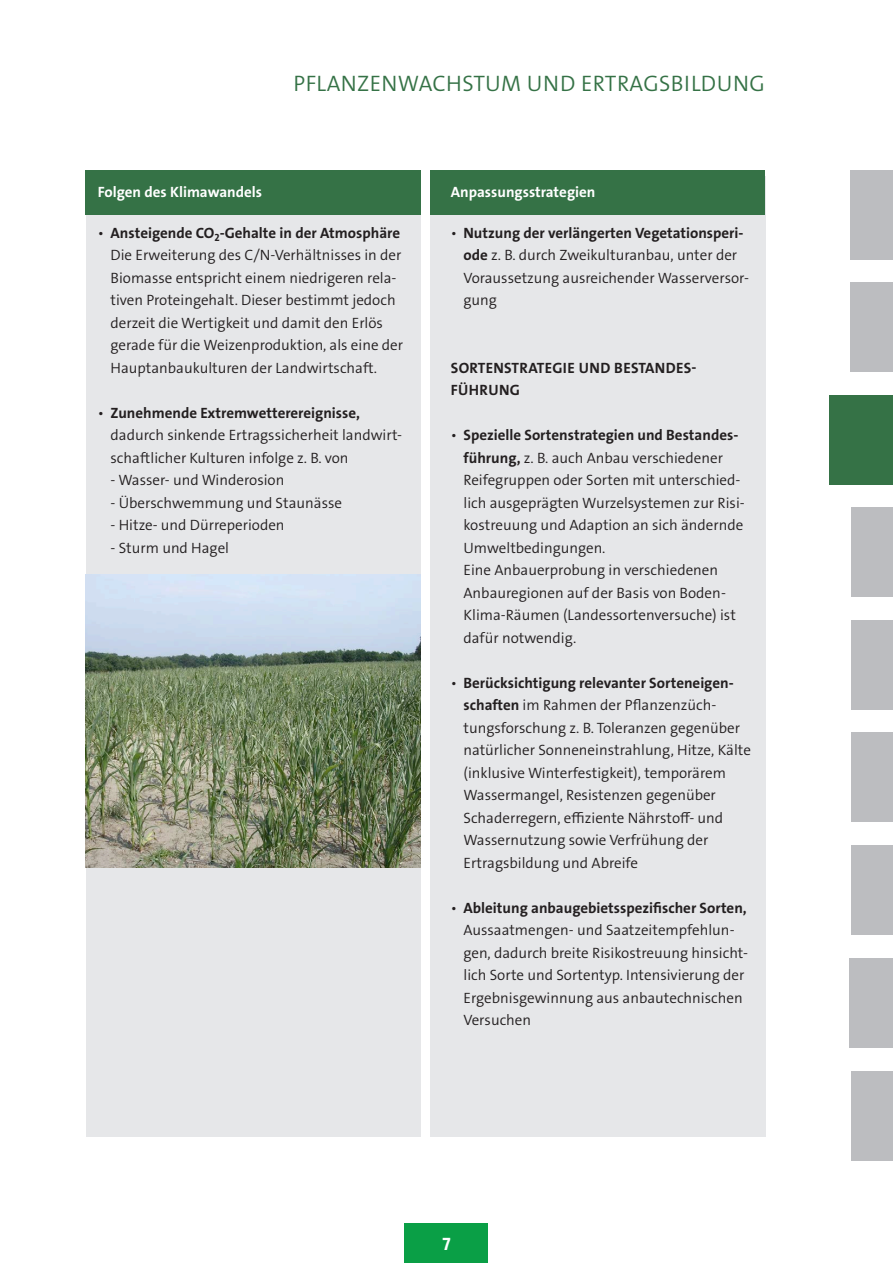
<style>
.page{position:relative;width:893px;height:1263px;background:#fff}
.page>*{position:absolute;margin:0;border:0;box-sizing:border-box;transform-origin:0 0}
.t1{font:300 22.5px "The Sans LP";letter-spacing:.02em;color:#357246}
.t2{font:700 18px "The Sans LP";color:#fff}
.t3{font:300 15px/22.5px "The Sans LP";color:#231f20}
.t4{font:700 15px "The Sans LP";color:#fff}
.t5{font:700 15px/22.5px "The Sans LP";letter-spacing:.02em;color:#231f20}
.s1{font-weight:700}
</style>
<div class="page">
<div style="left:405px;top:1223px;width:83px;height:40px;background:#0a9f46"></div>
<div style="left:851px;top:1071px;width:42px;height:89px;background:#bcbdc0"></div>
<div style="left:849px;top:958px;width:44px;height:89px;background:#bcbdc0"></div>
<div style="left:851px;top:733px;width:42px;height:89px;background:#bcbdc0"></div>
<div style="left:851px;top:845px;width:42px;height:89px;background:#bcbdc0"></div>
<div style="left:851px;top:620px;width:42px;height:89px;background:#bcbdc0"></div>
<div style="left:851px;top:508px;width:42px;height:89px;background:#bcbdc0"></div>
<div style="left:851px;top:283px;width:42px;height:89px;background:#bcbdc0"></div>
<div style="left:850px;top:170px;width:43px;height:89px;background:#bcbdc0"></div>
<div style="left:829px;top:395px;width:64px;height:89px;background:#357246"></div>
<div style="left:86px;top:177px;width:679px;height:960px;background:#e6e7e9"></div>
<div style="left:85px;top:170px;width:680px;height:45px;background:#357246"></div>
<img style="left:85px;top:575px;width:337px;height:292px">
<div style="left:422px;top:156px;width:8px;height:988px;background:#fff"></div>
<h1 class="t1" style="left:293px;top:69px;width:121px">Pflanze nwachs</h1>
<h1 class="t1" style="left:473px;top:69px;width:293px">tum und Ertragsbildung</h1>
<p class="t4" style="left:98px;top:182px;width:166px">Folgen des Klimawandels</p>
<p class="t3" style="left:111px;top:221px;width:294px;text-indent:-13px">• <span class="s1">Ansteigende CO</span><sub>2</sub><span class="s1">-Gehalte in der Atmosphäre </span>Die Erweiterung des C/N-Verhältnisses in der Biomasse entspricht einem niedrigeren rela&shy;tiven Proteingehalt. Dieser bestimmt jedoch derzeit die Wertigkeit und damit den Erlös gerade für die Weizenproduktion, als eine der Hauptanbaukulturen der Landwirtschaft.</p>
<p class="t3" style="left:111px;top:401px;width:293px;text-indent:-13px">• <span class="s1">Zunehmende Extremwetterereignisse, </span>dadurch sinkende Ertragssicherheit landwirt&shy;schaftlicher Kulturen infolge z. B. von</p>
<p class="t3" style="left:111px;top:469px;width:175px">- Wasser- und Winderosion</p>
<p class="t3" style="left:111px;top:491px;width:233px">- Überschwemmung und Staunässe</p>
<p class="t3" style="left:111px;top:514px;width:176px">- Hitze- und Dürreperioden</p>
<p class="t3" style="left:111px;top:536px;width:120px">- Sturm und Hagel</p>
<p class="t4" style="left:451px;top:182px;width:146px">Anpassungsstrategien</p>
<p class="t3" style="left:463px;top:221px;width:287px;text-indent:-13px">• <span class="s1">Nutzung der verlängerten Vegetationsperi&shy;ode</span> z. B. durch Zweikulturanbau, unter der Voraussetzung ausreichender Wasserversor&shy;gung</p>
<p class="t5" style="left:451px;top:356px;width:247px">Sortenstrategie und Bestandes&shy;führung</p>
<p class="t3" style="left:463px;top:424px;width:283px;text-indent:-13px">• <span class="s1">Spezielle Sortenstrategien und Bestandes&shy;führung,</span> z. B. auch Anbau verschiedener Reifegruppen oder Sorten mit unterschied&shy;lich ausgeprägten Wurzelsystemen zur Risi&shy;kostreuung und Adaption an sich ändernde U mweltbedingungen.<br>Eine Anbauerprobung in verschiedenen Anbauregionen auf der Basis von Boden-Klima-Räumen (Landessortenversuche) ist dafür notwendig.</p>
<p class="t3" style="left:463px;top:671px;width:289px;text-indent:-13px">• <span class="s1">Berücksichtigung relevanter Sorteneigen&shy;schaften</span> im Rahmen der Pflanzenzüch&shy;tungsforschung z. B. Toleranzen gegenüber natürlicher Sonneneinstrahlung, Hitze, Kälte (inklusive Winterfestigkeit), temporärem Wassermangel, Resistenzen gegenüber Schaderregern, effiziente Nährstoff- und Wassernutzung sowie Verfrühung der Ertragsbildung und Abreife</p>
<p class="t3" style="left:463px;top:896px;width:286px;text-indent:-13px">• <span class="s1">Ableitung anbaugebietsspezifischer Sorten, </span>Aussaatmengen- und Saatzeitempfehlun&shy;gen, dadurch breite Risikostreuung hinsicht&shy;lich Sorte und Sortentyp. I ntensivierung der Ergebnisgewinnung aus anbautechnischen Versuchen</p>
<p class="t2" style="left:442px;top:1232px;width:10px">7</p>
</div>
